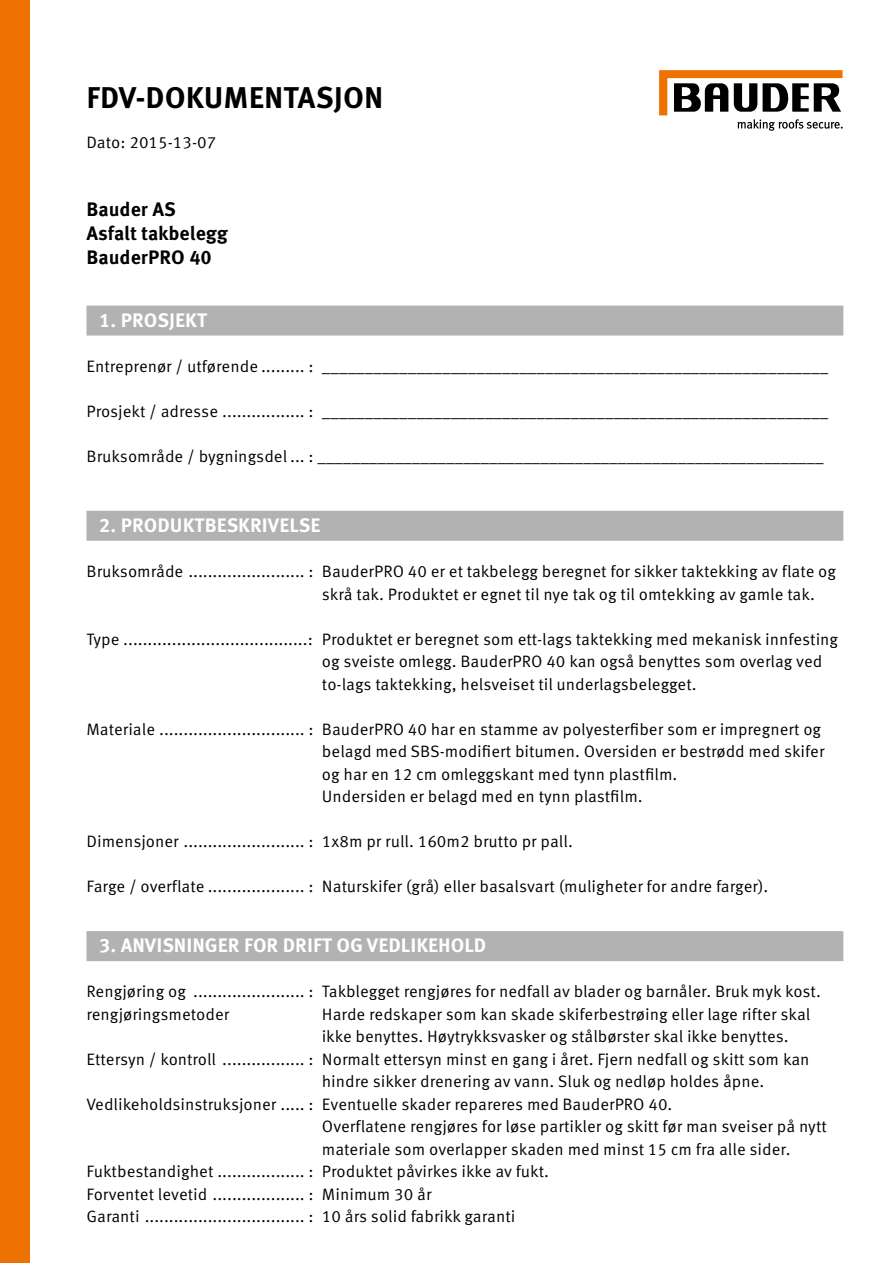
<style>
.page{position:relative;width:893px;height:1263px;background:#fff}
.page>*{position:absolute;margin:0;border:0;box-sizing:border-box;transform-origin:0 0}
.t1{font:700 30px "Meta Correspondence Pro";color:#000}
.t2{font:700 19.5px "Meta Correspondence Pro";color:#fff}
.t3{font:700 19.5px/24px "Meta Correspondence Pro";color:#000}
.t4{font:16.5px/22.5px "Meta Correspondence Pro";color:#000}
</style>
<div class="page">
<svg style="left:659px;top:70px;width:184px;height:61px"></svg>
<div style="left:0;top:0;width:30px;height:1263px;background:#ed7201"></div>
<div style="left:86px;top:306px;width:757px;height:30px;background:#b2b2b2"></div>
<div style="left:86px;top:511px;width:757px;height:30px;background:#b2b2b2"></div>
<div style="left:86px;top:931px;width:757px;height:30px;background:#b2b2b2"></div>
<h1 class="t1" style="left:86px;top:74px;width:298px">FDV-DOKUMENTASJON</h1>
<p class="t4" style="left:86px;top:130px;width:131px">Dato: 2015-13-07</p>
<p class="t3" style="left:86px;top:196px;width:143px">Bauder AS<br>Asfalt takbelegg<br>BauderPRO 40</p>
<p class="t2" style="left:99px;top:305px;width:109px">1. PROSJEKT</p>
<p class="t4" style="left:86px;top:354px;width:743px">Entreprenør / utførende ......... : ___________________________________________________________</p>
<p class="t4" style="left:86px;top:399px;width:743px">Prosjekt / adresse ................. : ___________________________________________________________</p>
<p class="t4" style="left:86px;top:444px;width:739px">Bruksområde / bygningsdel ... : ___________________________________________________________</p>
<p class="t2" style="left:99px;top:510px;width:223px">2. PRODUKTBESKRIVELSE</p>
<p class="t4" style="left:322px;top:559px;width:516px;text-indent:-235px">Bruksområde ........................ : BauderPRO 40 er et takbelegg beregnet for sikker taktekking av flate og skrå tak. Produktet er egnet til nye tak og til omtekking av gamle tak.</p>
<p class="t4" style="left:322px;top:626px;width:518px;text-indent:-236px">Type ......................................: Produktet er beregnet som ett-lags taktekking med mekanisk innfesting og sveiste omlegg. BauderPRO 40 kan også benyttes som overlag ved to-lags taktekking, helsveiset til underlagsbelegget.</p>
<p class="t4" style="left:322px;top:716px;width:504px;text-indent:-236px">Materiale .............................. : BauderPRO 40 har en stamme av polyesterfiber som er impregnert og belagd med SBS-modifiert bitumen. Oversiden er bestrødd med skifer og har en 12 cm omleggskant med tynn plastfilm.<br>Undersiden er belagd med en tynn plastfilm.</p>
<p class="t4" style="left:86px;top:829px;width:488px">Dimensjoner ......................... : 1x8m pr rull. 160m2 brutto pr pall.</p>
<p class="t4" style="left:86px;top:874px;width:683px">Farge / overflate .................... : Naturskifer (grå) eller basalsvart (muligheter for andre farger).</p>
<p class="t2" style="left:99px;top:930px;width:389px">3. ANVISNINGER FOR DRIFT OG VEDLIKEHOLD</p>
<p class="t4" style="left:86px;top:979px;width:736px">Rengjøring og ....................... : Takblegget rengjøres for nedfall av blader og barnåler. Bruk myk kost. rengjøringsmetoder</p>
<p class="t4" style="left:322px;top:1002px;width:490px">Harde redskaper som kan skade skiferbestrøing eller lage rifter skal</p>
<p class="t4" style="left:322px;top:1024px;width:468px">ikke benyttes. Høytrykksvasker og stålbørster skal ikke benyttes.</p>
<p class="t4" style="left:86px;top:1047px;width:725px">Ettersyn / kontroll ................. : Normalt ettersyn minst en gang i året. Fjern nedfall og skitt som kan</p>
<p class="t4" style="left:322px;top:1069px;width:444px">hindre sikker drenering av vann. Sluk og nedløp holdes åpne.</p>
<p class="t4" style="left:86px;top:1092px;width:587px">Vedlikeholdsinstruksjoner ..... : Eventuelle skader repareres med BauderPRO 40.</p>
<p class="t4" style="left:322px;top:1114px;width:506px">Overflatene rengjøres for løse partikler og skitt før man sveiser på nytt</p>
<p class="t4" style="left:322px;top:1137px;width:470px">materiale som overlapper skaden med minst 15 cm fra alle sider.</p>
<p class="t4" style="left:86px;top:1159px;width:464px">Fuktbestandighet .................. : Produktet påvirkes ikke av fukt.</p>
<p class="t4" style="left:86px;top:1182px;width:347px">Forventet levetid ................... : Minimum 30 år</p>
<p class="t4" style="left:86px;top:1204px;width:431px">Garanti ................................. : 10 års solid fabrikk garanti</p>
</div>
